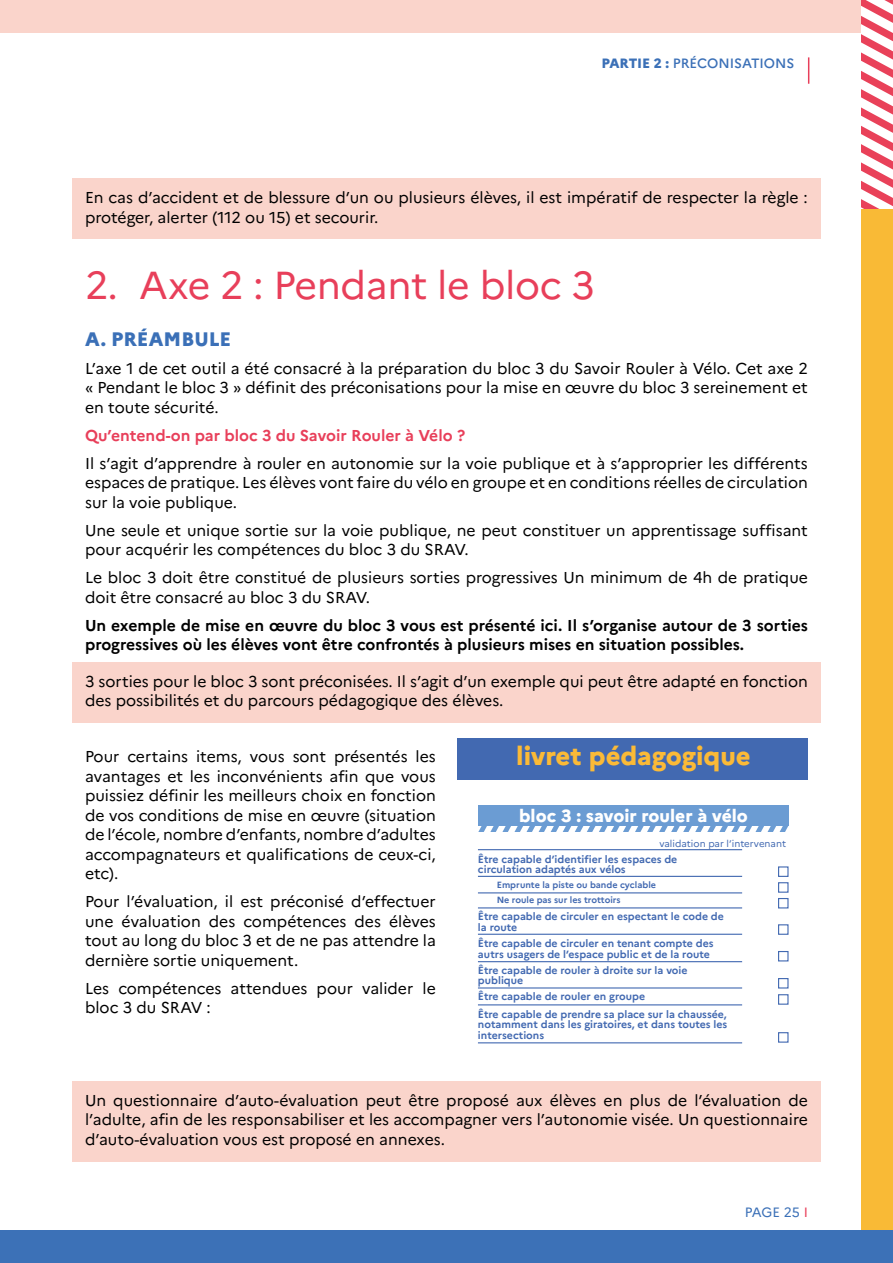
<style>
.page{position:relative;width:893px;height:1263px;background:#fff}
.page>*{position:absolute;margin:0;border:0;box-sizing:border-box;transform-origin:0 0}
.t1{font:39px "Marianne";letter-spacing:-.01em;color:#e83f5a}
.t2{font:800 25.8px "Marianne";color:#fbba37}
.t3{font:800 19.5px "Marianne";color:#3b70b7}
.t4{font:800 17.55px "Marianne";color:#fff}
.t5{font:15.75px/19.5px "Marianne";color:#000}
.t6{font:700 15.75px/19.5px "Marianne";color:#000}
.t7{font:700 15.75px "Marianne";color:#e83f5a}
.t8{font:500 13.5px "Marianne";letter-spacing:-.005em;color:#3b70b7}
.t9{font:13.5px "Marianne";letter-spacing:-.01em;color:#3b70b7}
.t10{font:700 10.5px/10.5px "Marianne";color:#4269b1}
.t11{font:9.6px "Marianne";color:#4269b1}
.t12{font:700 9px/15.5px "Marianne";color:#4269b1}
.s1{font-weight:800}
.s2{color:#e83f5a}
</style>
<div class="page">
<svg style="left:861px;top:0;width:32px;height:209px"></svg>
<div style="left:861px;top:209px;width:32px;height:1041px;background:#f9ba36"></div>
<div style="left:0;top:1231px;width:893px;height:32px;background:#3c71b7"></div>
<div style="left:0;top:0;width:861px;height:32px;background:#fad4cb"></div>
<svg style="left:808px;top:57px;width:1px;height:27px"></svg>
<div style="left:72px;top:179px;width:749px;height:60px;background:#fad4cb"></div>
<div style="left:72px;top:662px;width:749px;height:61px;background:#fad4cb"></div>
<div style="left:457px;top:739px;width:351px;height:41px;background:#4269b1"></div>
<div style="left:478px;top:804px;width:311px;height:21px;background:#6b9cd3"></div>
<div style="left:778px;top:1032px;width:10px;height:11px;border:1px solid #4269b1"></div>
<div style="left:778px;top:994px;width:10px;height:11px;border:1px solid #4269b1"></div>
<div style="left:778px;top:978px;width:10px;height:10px;border:1px solid #4269b1"></div>
<div style="left:778px;top:951px;width:10px;height:10px;border:1px solid #4269b1"></div>
<div style="left:778px;top:924px;width:10px;height:11px;border:1px solid #4269b1"></div>
<div style="left:778px;top:898px;width:10px;height:10px;border:1px solid #4269b1"></div>
<div style="left:778px;top:882px;width:10px;height:11px;border:1px solid #4269b1"></div>
<div style="left:778px;top:866px;width:10px;height:11px;border:1px solid #4269b1"></div>
<hr style="left:478px;top:892px;width:264px;height:1px;background:#4269b1">
<hr style="left:478px;top:849px;width:264px;height:1px;background:#4269b1">
<hr style="left:478px;top:876px;width:264px;height:1px;background:#4269b1">
<hr style="left:478px;top:907px;width:264px;height:1px;background:#4269b1">
<hr style="left:478px;top:934px;width:264px;height:1px;background:#4269b1">
<hr style="left:478px;top:961px;width:264px;height:1px;background:#4269b1">
<hr style="left:478px;top:987px;width:264px;height:1px;background:#4269b1">
<hr style="left:478px;top:1004px;width:264px;height:1px;background:#4269b1">
<hr style="left:478px;top:1042px;width:264px;height:1px;background:#4269b1">
<svg style="left:478px;top:825px;width:311px;height:7px"></svg>
<div style="left:72px;top:1081px;width:749px;height:80px;background:#fad4cb"></div>
<p class="t8" style="left:601px;top:54px;width:195px"><span class="s1">PARTIE 2 :</span> PRÉCONISATIONS</p>
<p class="t5" style="left:85px;top:188px;width:724px">En cas d’accident et de blessure d’un ou plusieurs élèves, il est impératif de respecter la règle : protéger, alerter (112 ou 15) et secourir.</p>
<h1 class="t1" style="left:85px;top:262px;width:511px">2. Axe 2 : Pendant le bloc 3</h1>
<p class="t3" style="left:85px;top:327px;width:148px">A. PRÉAMBULE</p>
<p class="t5" style="left:85px;top:358px;width:724px;text-align:justify">L’axe 1 de cet outil a été consacré à la préparation du bloc 3 du Savoir Rouler à Vélo. Cet axe 2 « Pendant le bloc 3 » définit des préconisations pour la mise en œuvre du bloc 3 sereinement et en toute sécurité.</p>
<p class="t7" style="left:85px;top:426px;width:382px">Qu’entend-on par bloc 3 du Savoir Rouler à Vélo ?</p>
<p class="t5" style="left:85px;top:453px;width:724px;text-align:justify">Il s’agit d’apprendre à rouler en autonomie sur la voie publique et à s’approprier les différents espaces de pratique. Les élèves vont faire du vélo en groupe et en conditions réelles de circulation sur la voie publique.</p>
<p class="t5" style="left:85px;top:520px;width:724px">Une seule et unique sortie sur la voie publique, ne peut constituer un apprentissage suffisant pour acquérir les compétences du bloc 3 du SRAV.</p>
<p class="t5" style="left:85px;top:568px;width:724px">Le bloc 3 doit être constitué de plusieurs sorties progressives Un minimum de 4h de pratique doit être consacré au bloc 3 du SRAV.</p>
<p class="t6" style="left:85px;top:615px;width:724px">Un exemple de mise en œuvre du bloc 3 vous est présenté ici. Il s’organise autour de 3 sorties progressives où les élèves vont être confrontés à plusieurs mises en situation possibles.</p>
<p class="t5" style="left:85px;top:671px;width:724px">3 sorties pour le bloc 3 sont préconisées. Il s’agit d’un exemple qui peut être adapté en fonction des possibilités et du parcours pédagogique des élèves.</p>
<p class="t5" style="left:85px;top:747px;width:352px;text-align:justify">Pour certains items, vous sont présentés les avantages et les inconvénients afin que vous puissiez définir les meilleurs choix en fonction de vos conditions de mise en œuvre (situation de l’école, nombre d’enfants, nombre d’adultes accompagnateurs et qualifications de ceux-ci, etc).</p>
<p class="t5" style="left:85px;top:892px;width:352px;text-align:justify">Pour l’évaluation, il est préconisé d’effectuer une évaluation des compétences des élèves tout au long du bloc 3 et de ne pas attendre la dernière sortie uniquement.</p>
<p class="t5" style="left:85px;top:978px;width:352px">Les compétences attendues pour valider le bloc 3 du SRAV :</p>
<h2 class="t2" style="left:516px;top:740px;width:236px">livret pédagogique</h2>
<p class="t4" style="left:519px;top:805px;width:230px">bloc 3 : savoir rouler à vélo</p>
<p class="t11" style="left:659px;top:837px;width:128px">validation par l’intervenant</p>
<p class="t10" style="left:478px;top:854px;width:201px">Être capable d’identifier les espaces de circulation adaptés aux vélos</p>
<p class="t12" style="left:497px;top:877px;width:161px">Emprunte la piste ou bande cyclable<br>Ne roule pas sur les trottoirs</p>
<p class="t10" style="left:478px;top:911px;width:247px">Être capable de circuler en espectant le code de la route</p>
<p class="t10" style="left:478px;top:938px;width:237px">Être capable de circuler en tenant compte des autrs usagers de l’espace public et de la route</p>
<p class="t10" style="left:478px;top:965px;width:211px">Être capable de rouler à droite sur la voie publique</p>
<p class="t10" style="left:478px;top:987px;width:250px;line-height:17.7px">Être capable de rouler en groupe<br>Être capable de prendre sa place sur la chaussée,</p>
<p class="t10" style="left:478px;top:1019px;width:251px">notamment dans les giratoires, et dans toutes les intersections</p>
<p class="t5" style="left:85px;top:1090px;width:724px;text-align:justify">Un questionnaire d’auto-évaluation peut être proposé aux élèves en plus de l’évaluation de l’adulte, afin de les responsabiliser et les accompagner vers l’autonomie visée. Un questionnaire d’auto-évaluation vous est proposé en annexes.</p>
<p class="t9" style="left:745px;top:1204px;width:65px">PAGE 25 <span class="s2">I</span></p>
</div>
